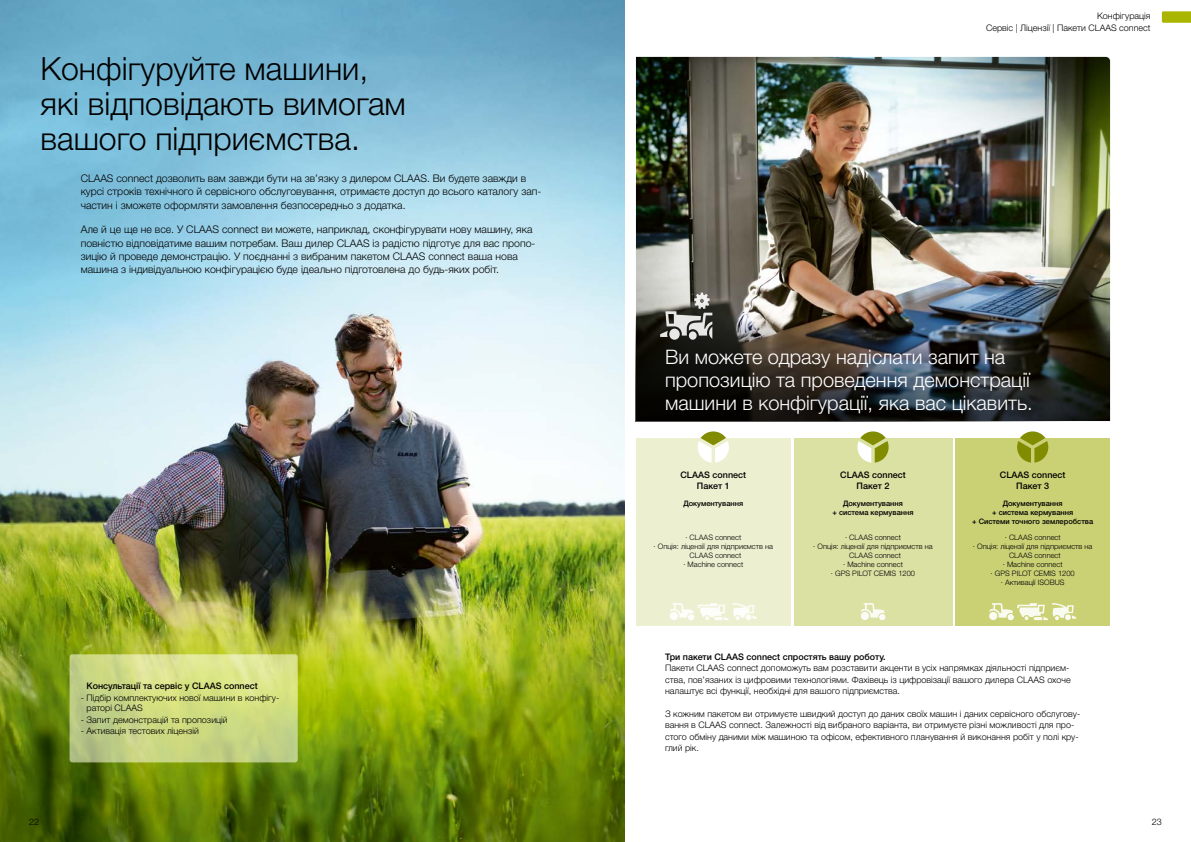
<style>
.page{position:relative;width:1191px;height:842px;background:#fff}
.page>*{position:absolute;margin:0;border:0;box-sizing:border-box;transform-origin:0 0}
.t1{font:300 32px/35px "CLAAS Helvetica Neue";color:#000}
.t2{font:300 20px/22.8px "CLAAS Helvetica Neue";color:#fff}
.t3{font:300 10.5px/13.3px "CLAAS Helvetica Neue";color:#000}
.t4{font:300 9px/11.4px "CLAAS Helvetica Neue";color:#000}
.t5{font:500 9px/11.4px "CLAAS Helvetica Neue";color:#000;text-align:center}
.t6{font:300 7.5px/9px "CLAAS Helvetica Neue";color:#000;text-align:center}
.t7{font:500 7.5px/9px "CLAAS Helvetica Neue";color:#000;text-align:center}
</style>
<div class="page">
<img style="left:0;top:0;width:624px;height:842px">
<img style="left:636px;top:57px;width:474px;height:364px">
<div style="left:636px;top:438px;width:154px;height:188px;background:#edf0d0"></div>
<div style="left:793px;top:438px;width:159px;height:188px;background:#dbe0a3"></div>
<div style="left:955px;top:438px;width:155px;height:188px;background:#cad175"></div>
<svg style="left:1161px;top:11px;width:30px;height:12px"></svg>
<img style="left:636px;top:316px;width:433px;height:105px">
<svg style="left:660px;top:292px;width:52px;height:48px;background:#92928d"></svg>
<svg style="left:860px;top:603px;width:25px;height:17px"></svg>
<svg style="left:670px;top:603px;width:87px;height:17px"></svg>
<svg style="left:989px;top:603px;width:87px;height:17px"></svg>
<svg style="left:697px;top:431px;width:32px;height:32px"></svg>
<svg style="left:857px;top:431px;width:31px;height:32px"></svg>
<svg style="left:1017px;top:431px;width:31px;height:32px"></svg>
<svg style="left:70px;top:654px;width:228px;height:108px;background:#ccd886"></svg>
<h1 class="t1" style="left:40px;top:51px;width:367px">Конфігуруйте машини, які відповідають вимогам вашого підприємства.</h1>
<p class="t3" style="left:81px;top:172px;width:462px">CLAAS connect дозволить вам завжди бути на зв’язку з дилером CLAAS. Ви будете завжди в курсі строків технічного й сервісного обслуговування, отримаєте доступ до всього каталогу зап&shy;частин і зможете оформляти замовлення безпосередньо з додатка.</p>
<p class="t3" style="left:81px;top:223px;width:456px">Але й це ще не все. У CLAAS connect ви можете, наприклад, сконфігурувати нову машину, яка повністю відповідатиме вашим потребам. Ваш дилер CLAAS із радістю підготує для вас пропо&shy;зицію й проведе демонстрацію. У поєднанні з вибраним пакетом CLAAS connect ваша нова машина з індивідуальною конфігурацією буде ідеально підготовлена до будь-яких робіт.</p>
<p class="t5" style="left:87px;top:680px;width:173px">Консультації та сервіс у CLAAS connect</p>
<p class="t4" style="left:87px;top:692px;width:194px;line-height:10.3px;text-indent:-6px">- Підбір комплектуючих нової машини в конфігу&shy;раторі CLAAS</p>
<p class="t4" style="left:81px;top:714px;width:148px">- Запит демонстрацій та пропозицій</p>
<p class="t4" style="left:81px;top:725px;width:120px">- Активація тестових ліцензій</p>
<p class="t4" style="left:986px;top:10px;width:166px;line-height:12px;text-align:right">Конфігурація<br>Сервіс | Ліцензії | Пакети CLAAS connect</p>
<h2 class="t2" style="left:665px;top:346px;width:369px">Ви можете одразу надіслати запит на пропозицію та проведення демонстрації машини в конфігурації, яка вас цікавить.</h2>
<p class="t5" style="left:680px;top:469px;width:67px">CLAAS connect<br>Пакет 1</p>
<p class="t7" style="left:683px;top:499px;width:61px">Документування</p>
<p class="t5" style="left:840px;top:469px;width:67px">CLAAS connect<br>Пакет 2</p>
<p class="t7" style="left:832px;top:499px;width:83px">Документування<br>+ система кермування</p>
<p class="t5" style="left:999px;top:469px;width:67px">CLAAS connect<br>Пакет 3</p>
<p class="t7" style="left:972px;top:499px;width:122px">Документування<br>+ система кермування<br>+ Системи точного землеробства</p>
<p class="t6" style="left:653px;top:533px;width:121px">· CLAAS connect<br>· Опція: ліцензії для підприємств на<br>CLAAS connect<br>· Machine connect</p>
<p class="t6" style="left:813px;top:533px;width:121px">· CLAAS connect<br>· Опція: ліцензії для підприємств на<br>CLAAS connect<br>· Machine connect<br>· GPS PILOT CEMIS 1200</p>
<p class="t6" style="left:973px;top:533px;width:121px">· CLAAS connect<br>· Опція: ліцензії для підприємств на<br>CLAAS connect<br>· Machine connect<br>· GPS PILOT CEMIS 1200<br>· Активації ISOBUS</p>
<p class="t5" style="left:665px;top:651px;width:222px">Три пакети CLAAS connect спростять вашу роботу.</p>
<p class="t4" style="left:665px;top:663px;width:407px">Пакети CLAAS connect допоможуть вам розставити акценти в усіх напрямках діяльності підприєм&shy;ства, пов’язаних із цифровими технологіями. Фахівець із цифровізації вашого дилера CLAAS охоче налаштує всі функції, необхідні для вашого підприємства.</p>
<p class="t4" style="left:665px;top:708px;width:417px">З кожним пакетом ви отримуєте швидкий доступ до даних своїх машин і даних сервісного обслугову&shy;вання в CLAAS connect. Залежності від вибраного варіанта, ви отримуєте різні можливості для про&shy;стого обміну даними між машиною та офісом, ефективного планування й виконання робіт у полі кру&shy;глий рік.</p>
<p class="t4" style="left:29px;top:816px;width:11px">22</p>
<p class="t4" style="left:1152px;top:816px;width:11px">23</p>
</div>
